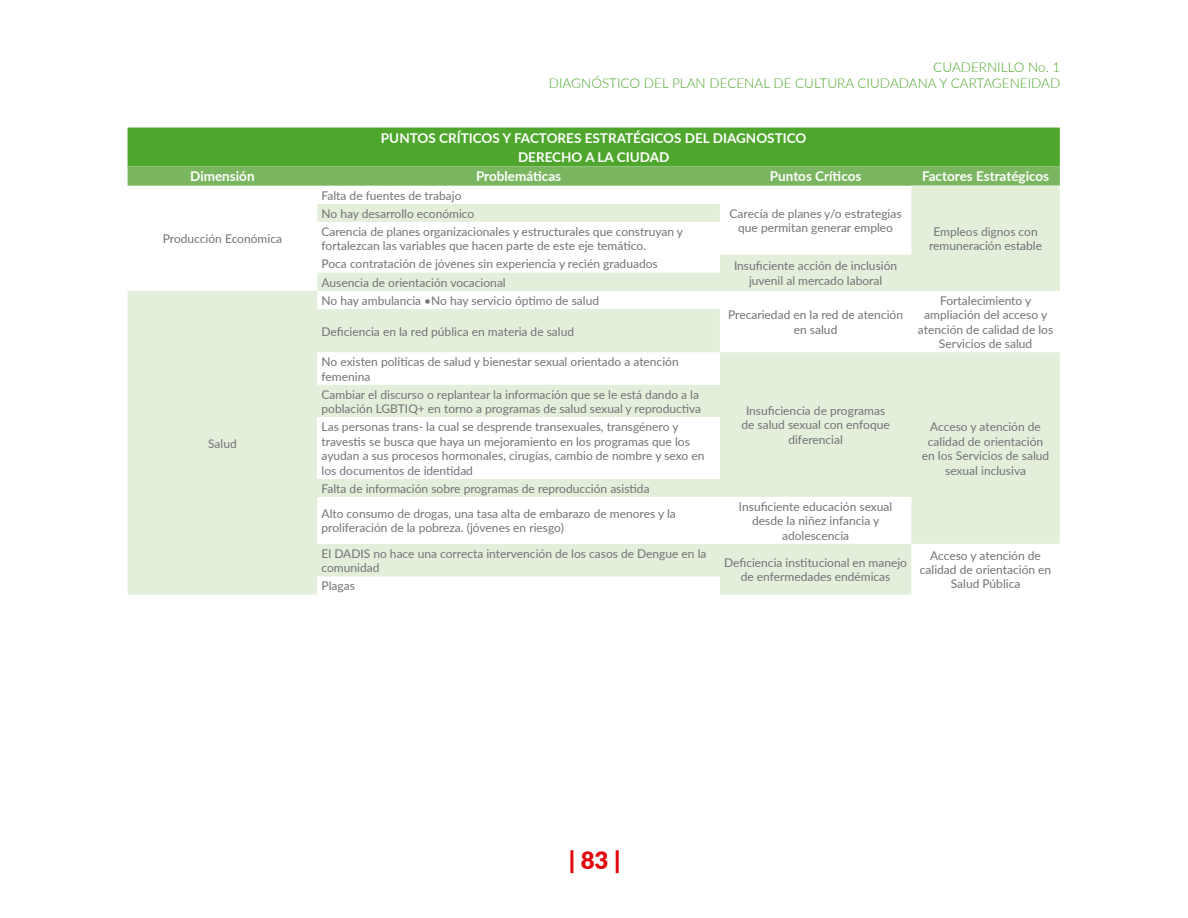
<style>
.page{position:relative;width:1188px;height:918px;background:#fff}
.page>*{position:absolute;margin:0;border:0;box-sizing:border-box;transform-origin:0 0}
.t1{font:900 24px "Lato";color:#e0040b}
.t2{font:700 13.5px/19.4px "Lato";color:#fff;text-align:center}
.t3{font:300 13.5px/16.2px "Lato";color:#4ea62c;text-align:right}
.t4{font:12px/14.4px "Lato";color:#737277;text-align:center}
</style>
<div class="page">
<svg style="left:128px;top:128px;width:932px;height:58px;background:#5eab3f"></svg>
<svg style="left:128px;top:186px;width:932px;height:409px;fill:#e3efda"></svg>
<div style="left:317px;top:417px;width:403px;height:62px;background:#fff"></div>
<p class="t3" style="left:549px;top:58px;width:513px">CUADERNILLO No. 1<br>DIAGNÓSTICO DEL PLAN DECENAL DE CULTURA CIUDADANA Y CARTAGENEIDAD</p>
<p class="t2" style="left:381px;top:128px;width:427px">PUNTOS CRÍTICOS Y FACTORES ESTRATÉGICOS DEL DIAGNOSTICO<br>DERECHO A LA CIUDAD</p>
<p class="t2" style="left:190px;top:166px;width:66px">Dimensión</p>
<p class="t2" style="left:476px;top:166px;width:87px">Problemáticas</p>
<p class="t2" style="left:770px;top:166px;width:93px">Puntos Críticos</p>
<p class="t2" style="left:922px;top:166px;width:129px">Factores Estratégicos</p>
<p class="t4" style="left:163px;top:231px;width:121px">Producción Económica</p>
<p class="t4" style="left:208px;top:436px;width:30px">Salud</p>
<p class="t4" style="left:322px;top:188px;width:141px">Falta de fuentes de trabajo</p>
<p class="t4" style="left:322px;top:204px;width:363px;line-height:18.1px;text-align:left">No hay desarrollo económico<br>Carencia de planes organizacionales y estructurales que construyan y</p>
<p class="t4" style="left:322px;top:236px;width:338px;line-height:18.1px;text-align:left">fortalezcan las variables que hacen parte de este eje temático.<br>Poca contratación de jóvenes sin experiencia y recién graduados</p>
<p class="t4" style="left:730px;top:206px;width:174px">Carecía de planes y/o estrategias que permitan generar empleo</p>
<p class="t4" style="left:734px;top:258px;width:165px">Insuficiente acción de inclusión</p>
<p class="t4" style="left:322px;top:275px;width:186px">Ausencia de orientación vocacional</p>
<p class="t4" style="left:749px;top:273px;width:135px">juvenil al mercado laboral</p>
<p class="t4" style="left:322px;top:293px;width:279px">No hay ambulancia •No hay servicio óptimo de salud</p>
<p class="t4" style="left:322px;top:323px;width:254px">Deficiencia en la red pública en materia de salud</p>
<p class="t4" style="left:322px;top:354px;width:359px;text-align:left">No existen políticas de salud y bienestar sexual orientado a atención femenina</p>
<p class="t4" style="left:322px;top:387px;width:381px;text-align:left">Cambiar el discurso o replantear la información que se le está dando a la población LGBTIQ+ en torno a programas de salud sexual y reproductiva</p>
<p class="t4" style="left:322px;top:419px;width:384px;text-align:left">Las personas trans- la cual se desprende transexuales, transgénero y travestis se busca que haya un mejoramiento en los programas que los ayudan a sus procesos hormonales, cirugías, cambio de nombre y sexo en los documentos de identidad</p>
<p class="t4" style="left:322px;top:475px;width:356px;line-height:25.3px;text-align:left">Falta de información sobre programas de reproducción asistida<br>Alto consumo de drogas, una tasa alta de embarazo de menores y la</p>
<p class="t4" style="left:322px;top:520px;width:244px">proliferación de la pobreza. (jóvenes en riesgo)</p>
<p class="t4" style="left:728px;top:307px;width:176px">Precariedad en la red de atención en salud</p>
<p class="t4" style="left:742px;top:403px;width:150px">Insuficiencia de programas de salud sexual con enfoque diferencial</p>
<p class="t4" style="left:739px;top:499px;width:155px">Insuficiente educación sexual desde la niñez infancia y adolescencia</p>
<p class="t4" style="left:929px;top:224px;width:115px">Empleos dignos con remuneración estable</p>
<p class="t4" style="left:918px;top:293px;width:137px">Fortalecimiento y ampliación del acceso y atención de calidad de los<br>Servicios de salud</p>
<p class="t4" style="left:922px;top:419px;width:129px">Acceso y atención de calidad de orientación en los Servicios de salud sexual inclusiva</p>
<p class="t4" style="left:322px;top:546px;width:386px;text-align:left">El DADIS no hace una correcta intervención de los casos de Dengue en la comunidad</p>
<p class="t4" style="left:724px;top:555px;width:184px">Deficiencia institucional en manejo de enfermedades endémicas</p>
<p class="t4" style="left:920px;top:548px;width:133px">Acceso y atención de calidad de orientación en</p>
<p class="t4" style="left:322px;top:578px;width:35px">Plagas</p>
<p class="t4" style="left:951px;top:576px;width:71px">Salud Pública</p>
<h1 class="t1" style="left:569px;top:842px;width:53px">| 83 |</h1>
</div>
